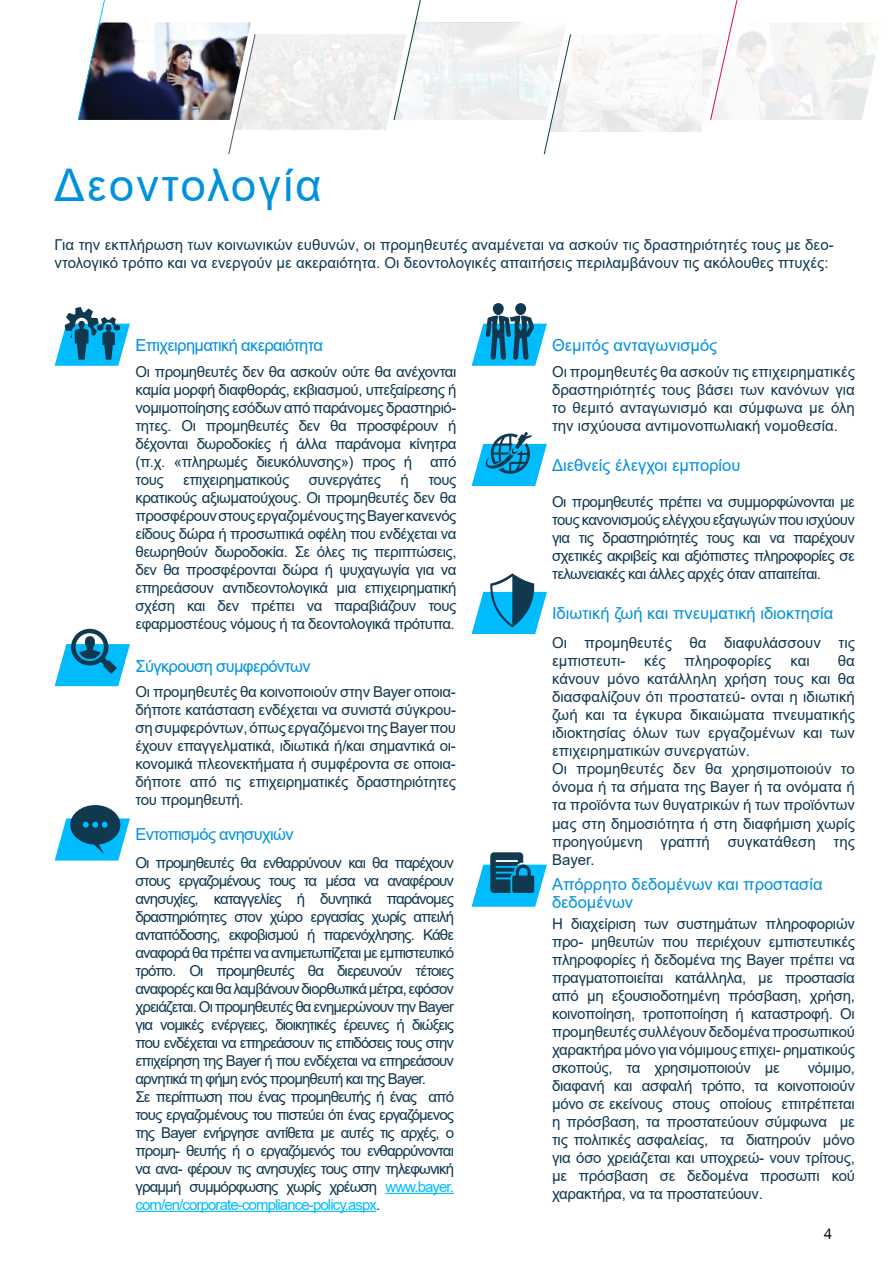
<style>
.page{position:relative;width:894px;height:1263px;background:#fff}
.page>*{position:absolute;margin:0;border:0;box-sizing:border-box;transform-origin:0 0}
.t1{font:45px "Arial";letter-spacing:.05em;color:#0091df}
.t2{font:16.5px/18px "Arial";color:#0091df}
.t3{font:16.5px "Arial";letter-spacing:-.04em;color:#0091df}
.t4{font:15px/18px "Arial";letter-spacing:-.04em;color:#10384f;text-align:justify}
.t5{font:15px/18px "Arial";letter-spacing:-.06em;color:#10384f}
.t6{font:15px/18px "Arial";color:#10384f}
.t7{font:15px "Helvetica Neue LT Com";color:#000}
.s1{color:#00bcff}
</style>
<div class="page">
<img style="left:105px;top:23px;width:123px;height:97px">
<svg style="left:77px;top:0;width:28px;height:120px"></svg>
<svg style="left:228px;top:0;width:650px;height:155px"></svg>
<svg style="left:55px;top:307px;width:75px;height:59px"></svg>
<svg style="left:471px;top:573px;width:75px;height:61px"></svg>
<svg style="left:55px;top:629px;width:75px;height:57px"></svg>
<svg style="left:471px;top:432px;width:75px;height:54px"></svg>
<svg style="left:471px;top:852px;width:75px;height:54px"></svg>
<div style="left:515px;top:303px;width:11px;height:12px;background:#10384f;border-radius:50%"></div>
<div style="left:492px;top:303px;width:11px;height:12px;background:#10384f;border-radius:50%"></div>
<svg style="left:471px;top:315px;width:75px;height:51px"></svg>
<hr style="left:385px;top:1192px;width:69px;height:1px;background:#00bcff">
<hr style="left:135px;top:1210px;width:241px;height:1px;background:#00bcff">
<svg style="left:55px;top:805px;width:75px;height:55px"></svg>
<h1 class="t1" style="left:55px;top:154px;width:268px">Δεοντολογία</h1>
<p class="t6" style="left:55px;top:236px;width:780px">Για την εκπλήρωση των κοινωνικών ευθυνών, οι προμηθευτές αναμένεται να ασκούν τις δραστηριότητές τους με δεο&shy;ντολογικό τρόπο και να ενεργούν με ακεραιότητα. Οι δεοντολογικές απαιτήσεις περιλαμβάνουν τις ακόλουθες πτυχές:</p>
<p class="t3" style="left:135px;top:333px;width:189px">Επιχειρηματική ακεραιότητα</p>
<p class="t2" style="left:551px;top:336px;width:167px">Θεμιτός ανταγωνισμός</p>
<p class="t4" style="left:135px;top:362px;width:322px">Οι προμηθευτές δεν θα ασκούν ούτε θα ανέχονται καμία μορφή διαφθοράς, εκβιασμού, υπεξαίρεσης ή νομιμοποίησης εσόδων από παράνομες δραστηριό&shy;τητες. Οι προμηθευτές δεν θα προσφέρουν ή δέχονται δωροδοκίες ή άλλα παράνομα κίνητρα (π.χ. «πληρωμές διευκόλυνσης») προς ή από τους</p>
<p class="t4" style="left:183px;top:470px;width:108px">επιχειρηματικούς</p>
<p class="t4" style="left:309px;top:470px;width:74px">συνεργάτες</p>
<p class="t4" style="left:400px;top:470px;width:10px">ή</p>
<p class="t4" style="left:135px;top:470px;width:322px;text-indent:293px">τους κρατικούς αξιωματούχους. Οι προμηθευτές δεν θα προσφέρουν στους εργαζομένους της Bayer κανενός είδους δώρα ή προσωπικά οφέλη που ενδέχεται να θεωρηθούν δωροδοκία. Σε όλες τις περιπτώσεις, δεν θα προσφέρονται δώρα ή ψυχαγωγία για να επηρεάσουν αντιδεοντολογικά μια επιχειρηματική σχέση και δεν πρέπει να παραβιάζουν τους εφαρμοστέους νόμους ή τα δεοντολογικά πρότυπα.</p>
<p class="t3" style="left:135px;top:654px;width:177px">Σύγκρουση συμφερόντων</p>
<p class="t4" style="left:135px;top:683px;width:322px">Οι προμηθευτές θα κοινοποιούν στην Bayer οποια&shy;δήποτε κατάσταση ενδέχεται να συνιστά σύγκρου&shy;ση συμφερόντων, όπως εργαζόμενοι της Bayer που έχουν επαγγελματικά, ιδιωτικά ή/και σημαντικά οι&shy;κονομικά πλεονεκτήματα ή συμφέροντα σε οποια&shy;δήποτε από τις επιχειρηματικές δραστηριότητες του προμηθευτή.</p>
<p class="t3" style="left:135px;top:823px;width:160px">Εντοπισμός ανησυχιών</p>
<p class="t5" style="left:135px;top:853px;width:320px">Οι προμηθευτές θα ενθαρρύνουν και θα παρέχουν στους εργαζομένους τους τα μέσα να αναφέρουν ανησυχίες, καταγγελίες ή δυνητικά παράνομες δραστηριότητες στον χώρο εργασίας χωρίς απειλή ανταπόδοσης, εκφοβισμού ή παρενόχλησης. Κάθε αναφορά θα πρέπει να αντιμετωπίζεται με εμπιστευτικό τρόπο. Οι προμηθευτές θα διερευνούν τέτοιες αναφορές και θα λαμβάνουν διορθωτικά μέτρα, εφόσον χρειάζεται. Οι προμηθευτές θα ενημερώνουν την Bayer για νομικές ενέργειες, διοικητικές έρευνες ή διώξεις που ενδέχεται να επηρεάσουν τις επιδόσεις τους στην επιχείρηση της Bayer ή που ενδέχεται να επηρεάσουν αρνητικά τη φήμη ενός προμηθευτή και της Bayer.<br>Σε περίπτωση που ένας προμηθευτής ή ένας από τους εργαζομένους του πιστεύει ότι ένας εργαζόμενος της Bayer ενήργησε αντίθετα με αυτές τις αρχές, ο προμη- θευτής ή ο εργαζόμενός του ενθαρρύνονται να ανα- φέρουν τις ανησυχίες τους στην τηλεφωνική γραμμή συμμόρφωσης χωρίς χρέωση <span class="s1">www.bayer. com/en/corporate-compliance-policy.aspx</span>.</p>
<p class="t4" style="left:551px;top:362px;width:304px">Οι προμηθευτές θα ασκούν τις επιχειρηματικές δραστηριότητές τους βάσει των κανόνων για το θεμιτό ανταγωνισμό και σύμφωνα με όλη την ισχύουσα αντιμονοπωλιακή νομοθεσία.</p>
<p class="t2" style="left:551px;top:456px;width:190px">Διεθνείς έλεγχοι εμπορίου</p>
<p class="t4" style="left:551px;top:493px;width:304px">Οι προμηθευτές πρέπει να συμμορφώνονται με τους κανονισμούς ελέγχου εξαγωγών που ισχύουν για τις δραστηριότητές τους και να παρέχουν σχετικές ακριβείς και αξιόπιστες πληροφορίες σε τελωνειακές και άλλες αρχές όταν απαιτείται.</p>
<p class="t2" style="left:551px;top:604px;width:283px">Ιδιωτική ζωή και πνευματική ιδιοκτησία</p>
<p class="t6" style="left:551px;top:634px;width:304px">Οι προμηθευτές θα διαφυλάσσουν τις εμπιστευτι-</p>
<p class="t6" style="left:551px;top:652px;width:304px;text-indent:286px">θα κάνουν μόνο κατάλληλη χρήση τους και θα διασφαλίζουν ότι προστατεύ- ονται η ιδιωτική ζωή και τα έγκυρα δικαιώματα πνευματικής ιδιοκτησίας όλων των εργαζομένων και των επιχειρηματικών συνεργατών.<br>Οι προμηθευτές δεν θα χρησιμοποιούν το όνομα ή τα σήματα της Bayer ή τα ονόματα ή τα προϊόντα των θυγατρικών ή των προϊόντων μας στη δημοσιότητα ή στη διαφήμιση χωρίς προηγούμενη γραπτή συγκατάθεση της Bayer.</p>
<p class="t4" style="left:644px;top:652px;width:23px">κές</p>
<p class="t6" style="left:684px;top:652px;width:88px">πληροφορίες</p>
<p class="t4" style="left:790px;top:652px;width:21px">και</p>
<p class="t2" style="left:551px;top:875px;width:272px">Απόρρητο δεδομένων και προστασία δεδομένων</p>
<p class="t4" style="left:551px;top:914px;width:304px">Η διαχείριση των συστημάτων πληροφοριών προ- μηθευτών που περιέχουν εμπιστευτικές πληροφορίες ή δεδομένα της Bayer πρέπει να πραγματοποιείται κατάλληλα, με προστασία από μη εξουσιοδοτημένη πρόσβαση, χρήση, κοινοποίηση, τροποποίηση ή καταστροφή. Οι προμηθευτές συλλέγουν δεδομένα προσωπικού χαρακτήρα μόνο για νόμιμους επιχει- ρηματικούς σκοπούς, τα χρησιμοποιούν με</p>
<p class="t4" style="left:551px;top:1058px;width:304px;text-indent:255px">νόμιμο, διαφανή και ασφαλή τρόπο, τα κοινοποιούν μόνο σε εκείνους στους οποίους επιτρέπεται η πρόσβαση, τα προστατεύουν σύμφωνα με τις πολιτικές ασφαλείας, τα διατηρούν μόνο για όσο χρειάζεται και υποχρεώ- νουν τρίτους, με πρόσβαση σε δεδομένα προσωπι κού χαρακτήρα, να τα προστατεύουν.</p>
<p class="t7" style="left:823px;top:1224px;width:10px">4</p>
</div>
